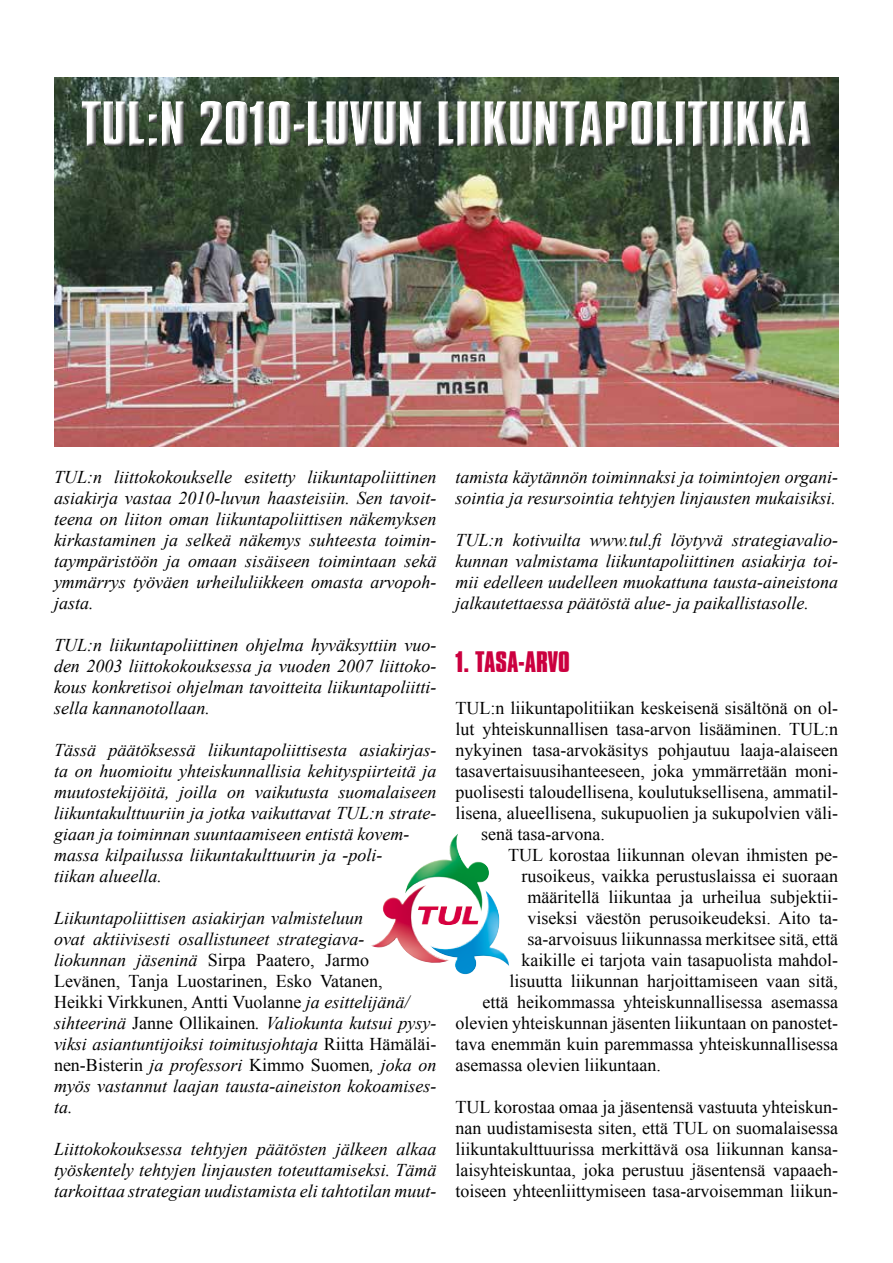
<style>
.page{position:relative;width:893px;height:1263px;background:#fff}
.page>*{position:absolute;margin:0;border:0;box-sizing:border-box;transform-origin:0 0}
.t1{font:700 25.5px "Compacta BT";color:#cb003f}
.t2{font:italic 18px/21px "Times New Roman";color:#000;text-align:justify}
.t3{font:18px/21px "Times New Roman";color:#000;text-align:justify}
.s1{font-style:normal}
</style>
<div class="page">
<img style="left:54px;top:77px;width:785px;height:369px">
<div style="left:80px;top:100px;width:732px;height:48px;background:#000;opacity:.75"></div>
<img style="left:371px;top:834px;width:138px;height:141px">
<p class="t2" style="left:54px;top:466px;width:384px">TUL:n liittokokoukselle esitetty liikuntapoliittinen asiakirja vastaa 2010-luvun haasteisiin. Sen tavoit&shy;teena on liiton oman liikuntapoliittisen näkemyksen kirkastaminen ja selkeä näkemys suhteesta toimin&shy;taympäristöön ja omaan sisäiseen toimintaan sekä ymmärrys työväen urheiluliikkeen omasta arvopoh&shy;jasta.</p>
<p class="t2" style="left:54px;top:634px;width:384px">TUL:n liikuntapoliittinen ohjelma hyväksyttiin vuo&shy;den 2003 liittokokouksessa ja vuoden 2007 liittoko&shy;kous konkretisoi ohjelman tavoitteita liikuntapoliitti&shy;sella kannanotollaan.</p>
<p class="t2" style="left:54px;top:739px;width:384px;text-align:left">Tässä päätöksessä liikuntapoliittisesta asiakirjas&shy;ta on huomioitu yhteiskunnallisia kehityspiirteitä ja muutostekijöitä, joilla on vaikutusta suomalaiseen liikuntakulttuuriin ja jotka vaikuttavat TUL:n strate&shy;giaan ja toiminnan suuntaamiseen entistä kovem&shy;massa kilpailussa liikuntakulttuurin ja -poli-<br>tiikan alueella.</p>
<p class="t2" style="left:54px;top:907px;width:384px;text-align:left">Liikuntapoliittisen asiakirjan valmisteluun<br>ovat aktiivisesti osallistuneet strategiava&shy;liokunnan jäseninä <span class="s1">Sirpa Paatero, Jarmo Levänen, Tanja Luostarinen, Esko Vatanen,<br>Heikki Virkkunen, Antti Vuolanne</span> ja esittelijänä/ sihteerinä <span class="s1">Janne Ollikainen</span>. Valiokunta kutsui pysy&shy;viksi asiantuntijoiksi toimitusjohtaja <span class="s1">Riitta Hämäläi&shy;nen-Bisterin</span> ja professori <span class="s1">Kimmo Suomen</span>, joka on myös vastannut laajan tausta-aineiston kokoamises&shy;ta.</p>
<p class="t2" style="left:54px;top:1138px;width:384px">Liittokokouksessa tehtyjen päätösten jälkeen alkaa työskentely tehtyjen linjausten toteuttamiseksi. Tämä tarkoittaa strategian uudistamista eli tahtotilan muut-</p>
<p class="t2" style="left:455px;top:466px;width:384px">tamista käytännön toiminnaksi ja toimintojen organi&shy;sointia ja resursointia tehtyjen linjausten mukaisiksi.</p>
<p class="t2" style="left:455px;top:529px;width:384px">TUL:n kotivuilta www.tul.fi löytyvä strategiavalio&shy;kunnan valmistama liikuntapoliittinen asiakirja toi&shy;mii edelleen uudelleen muokattuna tausta-aineistona jalkautettaessa päätöstä alue- ja paikallistasolle.</p>
<h1 class="t1" style="left:455px;top:646px;width:116px">1. TASA-ARVO</h1>
<p class="t3" style="left:455px;top:697px;width:384px">TUL:n liikuntapolitiikan keskeisenä sisältönä on ol-</p>
<p class="t3" style="left:455px;top:718px;width:384px">lut yhteiskunnallisen tasa-arvon lisääminen. TUL:n</p>
<p class="t3" style="left:455px;top:739px;width:384px">nykyinen tasa-arvokäsitys pohjautuu laaja-alaiseen</p>
<p class="t3" style="left:455px;top:760px;width:384px">tasavertaisuusihanteeseen, joka ymmärretään moni-</p>
<p class="t3" style="left:455px;top:781px;width:384px">puolisesti taloudellisena, koulutuksellisena, ammatil-</p>
<p class="t3" style="left:455px;top:802px;width:384px">lisena, alueellisena, sukupuolien ja sukupolvien väli-</p>
<p class="t3" style="left:481px;top:823px;width:125px">senä tasa-arvona.</p>
<p class="t3" style="left:508px;top:844px;width:332px">TUL korostaa liikunnan olevan ihmisten pe-</p>
<p class="t3" style="left:521px;top:865px;width:318px">rusoikeus, vaikka perustuslaissa ei suoraan</p>
<p class="t3" style="left:527px;top:886px;width:312px">määritellä liikuntaa ja urheilua subjektii-</p>
<p class="t3" style="left:527px;top:907px;width:312px">viseksi väestön perusoikeudeksi. Aito ta-</p>
<p class="t3" style="left:527px;top:928px;width:312px">sa-arvoisuus liikunnassa merkitsee sitä, että</p>
<p class="t3" style="left:521px;top:949px;width:318px">kaikille ei tarjota vain tasapuolista mahdol-</p>
<p class="t3" style="left:509px;top:970px;width:330px">lisuutta liikunnan harjoittamiseen vaan sitä,</p>
<p class="t3" style="left:482px;top:991px;width:357px">että heikommassa yhteiskunnallisessa asemassa</p>
<p class="t3" style="left:455px;top:1012px;width:384px">olevien yhteiskunnan jäsenten liikuntaan on panostet-</p>
<p class="t3" style="left:455px;top:1033px;width:384px">tava enemmän kuin paremmassa yhteiskunnallisessa</p>
<p class="t3" style="left:455px;top:1054px;width:207px">asemassa olevien liikuntaan.</p>
<p class="t3" style="left:455px;top:1096px;width:384px">TUL korostaa omaa ja jäsentensä vastuuta yhteiskun&shy;nan uudistamisesta siten, että TUL on suomalaisessa liikuntakulttuurissa merkittävä osa liikunnan kansa&shy;laisyhteiskuntaa, joka perustuu jäsentensä vapaaeh&shy;toiseen yhteenliittymiseen tasa-arvoisemman liikun-</p>
</div>
